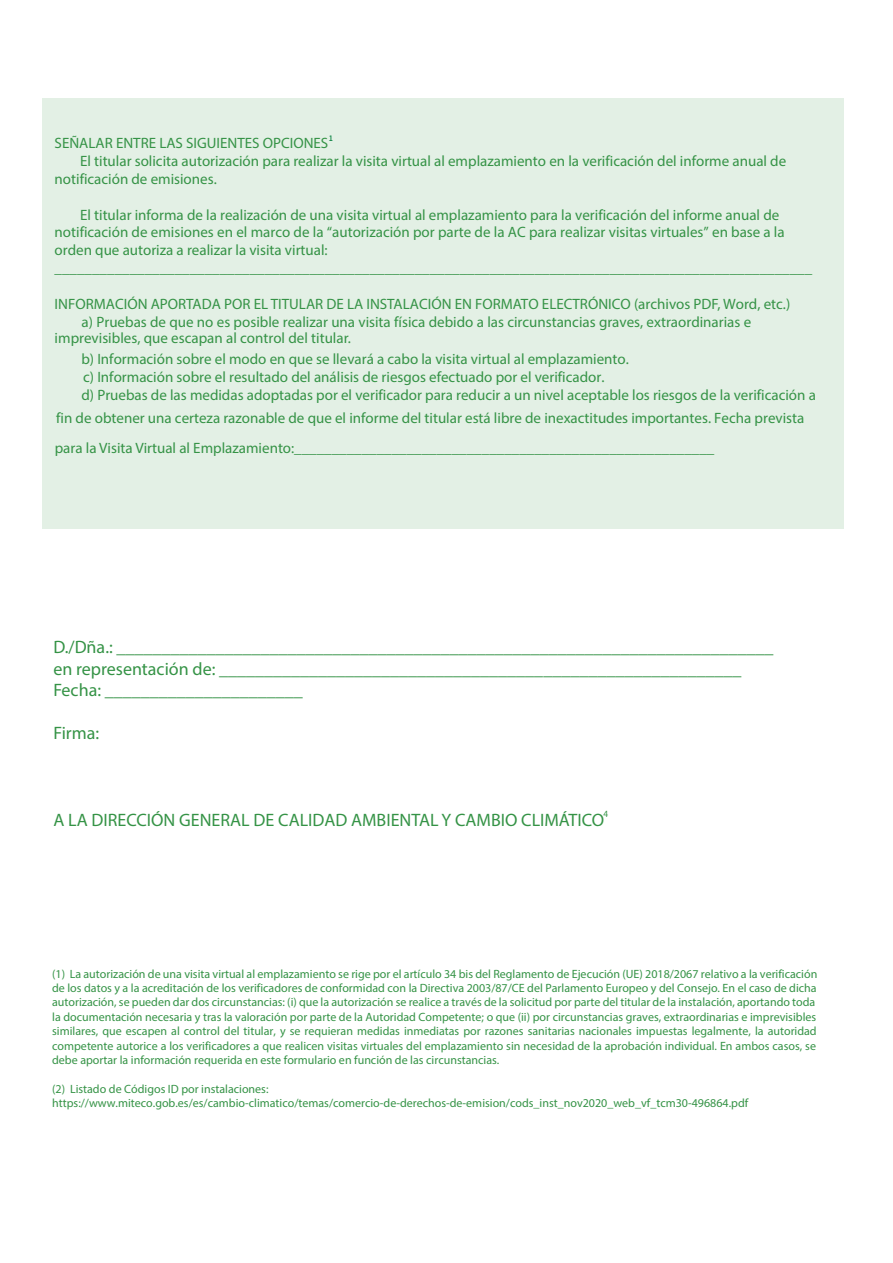
<style>
.page{position:relative;width:893px;height:1263px;background:#fff}
.page>*{position:absolute;margin:0;border:0;box-sizing:border-box;transform-origin:0 0}
.t1{font:18px/21.6px "Myriad Pro";color:#359346}
.t2{font:15px/17.9px "Myriad Pro";color:#359346}
.t3{font:12px/14.4px "Myriad Pro";color:#359346}
.t4{font:9.45px "Myriad Pro";color:#359346;scale:.96 1}
.t5{font:500 7.5px "Noto Sans HK";color:#007d3a}
</style>
<div class="page">
<div style="left:42px;top:98px;width:801px;height:430px;background:#e3f0e5"></div>
<p class="t5" style="left:329px;top:134px;width:6px">1</p>
<p class="t2" style="left:55px;top:134px;width:275px">SEÑALAR ENTRE LAS SIGUIENTES OPCIONES</p>
<p class="t2" style="left:80px;top:152px;width:708px">El titular solicita autorización para realizar la visita virtual al emplazamiento en la verificación del informe anual de</p>
<p class="t2" style="left:55px;top:169px;width:164px">notificación de emisiones.</p>
<p class="t2" style="left:55px;top:205px;width:759px;text-indent:25px">El titular informa de la realización de una visita virtual al emplazamiento para la verificación del informe anual de notificación de emisiones en el marco de la “autorización por parte de la AC para realizar visitas virtuales” en base a la orden que autoriza a realizar la visita virtual: _____________________________________________________________________________________________________</p>
<p class="t2" style="left:82px;top:295px;width:710px;text-indent:-27px">INFORMACIÓN APORTADA POR EL TITULAR DE LA INSTALACIÓN EN FORMATO ELECTRÓNICO (archivos PDF, Word, etc.) a) Pruebas de que no es posible realizar una visita física debido a las circunstancias graves, extraordinarias e</p>
<p class="t2" style="left:81px;top:327px;width:549px;line-height:21.5px;text-indent:-27px">imprevisibles, que escapan al control del titular.<br>b) Información sobre el modo en que se llevará a cabo la visita virtual al emplazamiento.</p>
<p class="t2" style="left:81px;top:368px;width:736px">c) Información sobre el resultado del análisis de riesgos efectuado por el verificador.<br>d) Pruebas de las medidas adoptadas por el verificador para reducir a un nivel aceptable los riesgos de la verificación a</p>
<p class="t2" style="left:55px;top:402px;width:751px;line-height:30.6px">fin de obtener una certeza razonable de que el informe del titular está libre de inexactitudes importantes. Fecha prevista para la Visita Virtual al Emplazamiento:________________________________________________________</p>
<p class="t1" style="left:53px;top:636px;width:722px">D./Dña.: _________________________________________________________________________ en representación de: __________________________________________________________<br>Fecha: ______________________</p>
<p class="t1" style="left:53px;top:722px;width:47px">Firma:</p>
<p class="t4" style="left:604px;top:808px;width:6px">4</p>
<p class="t1" style="left:53px;top:809px;width:552px">A LA DIRECCIÓN GENERAL DE CALIDAD AMBIENTAL Y CAMBIO CLIMÁTICO</p>
<p class="t3" style="left:52px;top:966px;width:767px">(1) La autorización de una visita virtual al emplazamiento se rige por el artículo 34 bis del Reglamento de Ejecución (UE) 2018/2067 relativo a la verificación de los datos y a la acreditación de los verificadores de conformidad con la Directiva 2003/87/CE del Parlamento Europeo y del Consejo. En el caso de dicha autorización, se pueden dar dos circunstancias: (i) que la autorización se realice a través de la solicitud por parte del titular de la instalación, aportando toda la documentación necesaria y tras la valoración por parte de la Autoridad Competente; o que (ii) por circunstancias graves, extraordinarias e imprevisibles similares, que escapen al control del titular, y se requieran medidas inmediatas por razones sanitarias nacionales impuestas legalmente, la autoridad competente autorice a los verificadores a que realicen visitas virtuales del emplazamiento sin necesidad de la aprobación individual. En ambos casos, se debe aportar la información requerida en este formulario en función de las circunstancias.</p>
<p class="t3" style="left:52px;top:1081px;width:698px">(2) Listado de Códigos ID por instalaciones: https://www.miteco.gob.es/es/cambio-climatico/temas/comercio-de-derechos-de-emision/cods_inst_nov2020_web_vf_tcm30-496864.pdf</p>
</div>
